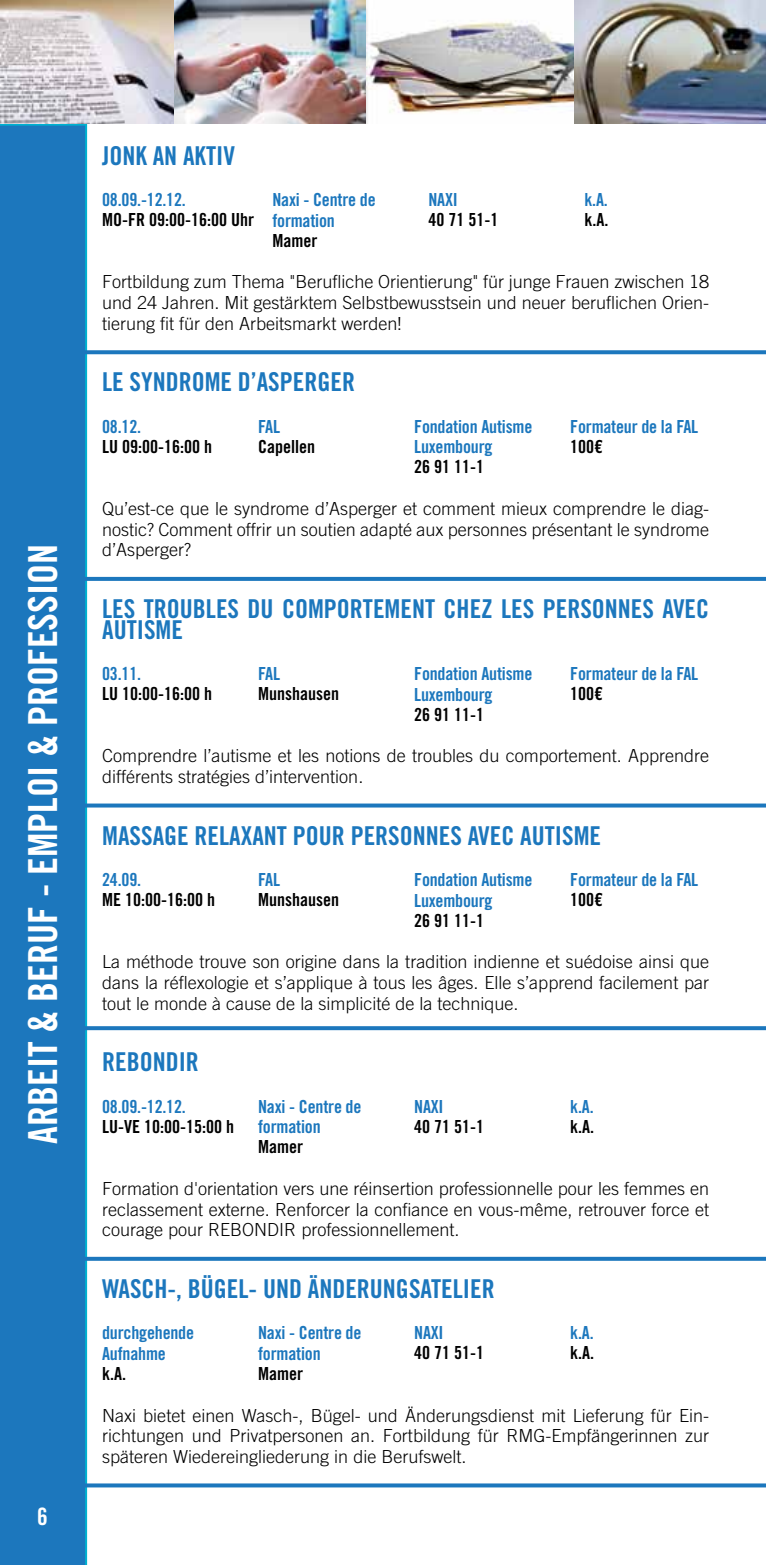
<style>
.page{position:relative;width:766px;height:1565px;background:#fff}
.page>*{position:absolute;margin:0;border:0;box-sizing:border-box;transform-origin:0 0}
.t1{font:40px "Trade Gothic LT Std Bd Cn 20";color:#fff}
.t2{font:26px/20.6px "Trade Gothic LT Std Bd Cn 20";color:#1c77bd}
.t3{font:24px "Trade Gothic LT Std Bd Cn 20";color:#fff}
.t4{font:300 18px/20.6px "Trade Gothic LT Std";color:#000;text-align:justify}
.t5{font:18px/20.6px "Trade Gothic LT Std Bd Cn 20";letter-spacing:-.01em;color:#1c77bd}
.t6{font:18px "Trade Gothic LT Std Bd Cn 20";color:#000}
</style>
<div class="page">
<div style="left:0;top:124px;width:87px;height:1441px;background:#1c77bd"></div>
<svg style="left:68px;top:350px;width:697px;height:4px;background:#297fc0"></svg>
<svg style="left:68px;top:577px;width:697px;height:4px;background:#217abe"></svg>
<svg style="left:68px;top:803px;width:697px;height:4px;background:#3988c5"></svg>
<svg style="left:68px;top:1026px;width:697px;height:4px;background:#257cbf"></svg>
<svg style="left:68px;top:1257px;width:697px;height:4px;background:#257cbf"></svg>
<svg style="left:68px;top:1483px;width:697px;height:4px;background:#3586c4"></svg>
<img style="left:366px;top:8px;width:208px;height:116px">
<img style="left:574px;top:0;width:191px;height:124px">
<svg style="left:0;top:0;width:174px;height:124px;background:#d0c9ca"></svg>
<img style="left:174px;top:0;width:192px;height:124px">
<h1 class="t1" style="left:18px;top:1144px;width:601px;rotate:-90deg">Arbeit &amp; beruf - emploi &amp; profession</h1>
<h3 class="t3" style="left:37px;top:1501px;width:12px">6</h3>
<h2 class="t2" style="left:102px;top:145px;width:134px">Jonk an Aktiv</h2>
<p class="t5" style="left:102px;top:189px;width:85px">08.09.-12.12.</p>
<p class="t6" style="left:102px;top:209px;width:153px">MO-FR 09:00-16:00 Uhr</p>
<p class="t5" style="left:272px;top:189px;width:105px">Naxi - Centre de formation</p>
<p class="t6" style="left:272px;top:229px;width:46px">Mamer</p>
<p class="t5" style="left:428px;top:189px;width:28px">NAXI</p>
<p class="t6" style="left:428px;top:209px;width:71px">40 71 51-1</p>
<p class="t5" style="left:584px;top:189px;width:25px">k.A.</p>
<p class="t6" style="left:584px;top:209px;width:25px">k.A.</p>
<p class="t4" style="left:102px;top:271px;width:608px">Fortbildung zum Thema "Berufliche Orientierung" für junge Frauen zwischen 18 und 24 Jahren. Mit gestärktem Selbstbewusstsein und neuer beruflichen Orien&shy;tierung fit für den Arbeitsmarkt werden!</p>
<h2 class="t2" style="left:102px;top:372px;width:254px">Le syndrome d’Asperger</h2>
<p class="t5" style="left:102px;top:416px;width:41px">08.12.</p>
<p class="t6" style="left:102px;top:435px;width:111px">LU 09:00-16:00 h</p>
<p class="t5" style="left:570px;top:416px;width:114px">Formateur de la FAL</p>
<p class="t6" style="left:570px;top:435px;width:34px">100€</p>
<p class="t5" style="left:258px;top:416px;width:8px">FAL</p>
<p class="t6" style="left:258px;top:435px;width:58px">Capellen</p>
<p class="t5" style="left:414px;top:416px;width:120px">Fondation Autisme<br>Luxembourg</p>
<p class="t6" style="left:414px;top:456px;width:71px">26 91 11-1</p>
<p class="t4" style="left:102px;top:498px;width:608px">Qu’est-ce que le syndrome d’Asperger et comment mieux comprendre le diag&shy;nostic? Comment offrir un soutien adapté aux personnes présentant le syndrome d’Asperger?</p>
<h2 class="t2" style="left:102px;top:598px;width:608px">Les troubles du comportement chez les personnes avec autisme</h2>
<p class="t5" style="left:102px;top:663px;width:41px">03.11.</p>
<p class="t6" style="left:102px;top:682px;width:111px">LU 10:00-16:00 h</p>
<p class="t5" style="left:570px;top:663px;width:114px">Formateur de la FAL</p>
<p class="t6" style="left:570px;top:682px;width:34px">100€</p>
<p class="t5" style="left:258px;top:663px;width:8px">FAL</p>
<p class="t6" style="left:258px;top:682px;width:82px">Munshausen</p>
<p class="t5" style="left:414px;top:663px;width:120px">Fondation Autisme<br>Luxembourg</p>
<p class="t6" style="left:414px;top:703px;width:71px">26 91 11-1</p>
<p class="t4" style="left:102px;top:745px;width:608px">Comprendre l’autisme et les notions de troubles du comportement. Apprendre différents stratégies d’intervention.</p>
<h2 class="t2" style="left:102px;top:825px;width:500px">Massage relaxant pour personnes avec autisme</h2>
<p class="t5" style="left:102px;top:869px;width:41px">24.09.</p>
<p class="t6" style="left:102px;top:888px;width:114px">ME 10:00-16:00 h</p>
<p class="t5" style="left:570px;top:869px;width:114px">Formateur de la FAL</p>
<p class="t6" style="left:570px;top:888px;width:34px">100€</p>
<p class="t5" style="left:258px;top:869px;width:8px">FAL</p>
<p class="t6" style="left:258px;top:888px;width:82px">Munshausen</p>
<p class="t5" style="left:414px;top:869px;width:120px">Fondation Autisme<br>Luxembourg</p>
<p class="t6" style="left:414px;top:909px;width:71px">26 91 11-1</p>
<p class="t4" style="left:102px;top:951px;width:608px">La méthode trouve son origine dans la tradition indienne et suédoise ainsi que dans la réflexologie et s’applique à tous les âges. Elle s’apprend facilement par tout le monde à cause de la simplicité de la technique.</p>
<h2 class="t2" style="left:102px;top:1051px;width:98px">Rebondir</h2>
<p class="t5" style="left:102px;top:1096px;width:85px">08.09.-12.12.</p>
<p class="t6" style="left:102px;top:1115px;width:133px">LU-VE 10:00-15:00 h</p>
<p class="t5" style="left:258px;top:1096px;width:105px">Naxi - Centre de formation</p>
<p class="t6" style="left:258px;top:1136px;width:46px">Mamer</p>
<p class="t5" style="left:414px;top:1096px;width:28px">NAXI</p>
<p class="t6" style="left:414px;top:1115px;width:71px">40 71 51-1</p>
<p class="t5" style="left:570px;top:1096px;width:25px">k.A.</p>
<p class="t6" style="left:570px;top:1115px;width:25px">k.A.</p>
<p class="t4" style="left:102px;top:1178px;width:608px">Formation d'orientation vers une réinsertion professionnelle pour les femmes en reclassement externe. Renforcer la confiance en vous-même, retrouver force et courage pour REBONDIR professionnellement.</p>
<h2 class="t2" style="left:102px;top:1278px;width:394px">Wasch-, Bügel- und Änderungsatelier</h2>
<p class="t5" style="left:102px;top:1322px;width:93px">durchgehende<br>Aufnahme</p>
<p class="t6" style="left:102px;top:1362px;width:25px">k.A.</p>
<p class="t5" style="left:258px;top:1322px;width:105px">Naxi - Centre de formation</p>
<p class="t6" style="left:258px;top:1362px;width:46px">Mamer</p>
<p class="t5" style="left:414px;top:1322px;width:28px">NAXI</p>
<p class="t6" style="left:414px;top:1342px;width:71px">40 71 51-1</p>
<p class="t5" style="left:570px;top:1322px;width:25px">k.A.</p>
<p class="t6" style="left:570px;top:1342px;width:25px">k.A.</p>
<p class="t4" style="left:102px;top:1404px;width:608px">Naxi bietet einen Wasch-, Bügel- und Änderungsdienst mit Lieferung für Ein&shy;richtungen und Privatpersonen an. Fortbildung für RMG-Empfängerinnen zur späteren Wiedereingliederung in die Berufswelt.</p>
</div>
